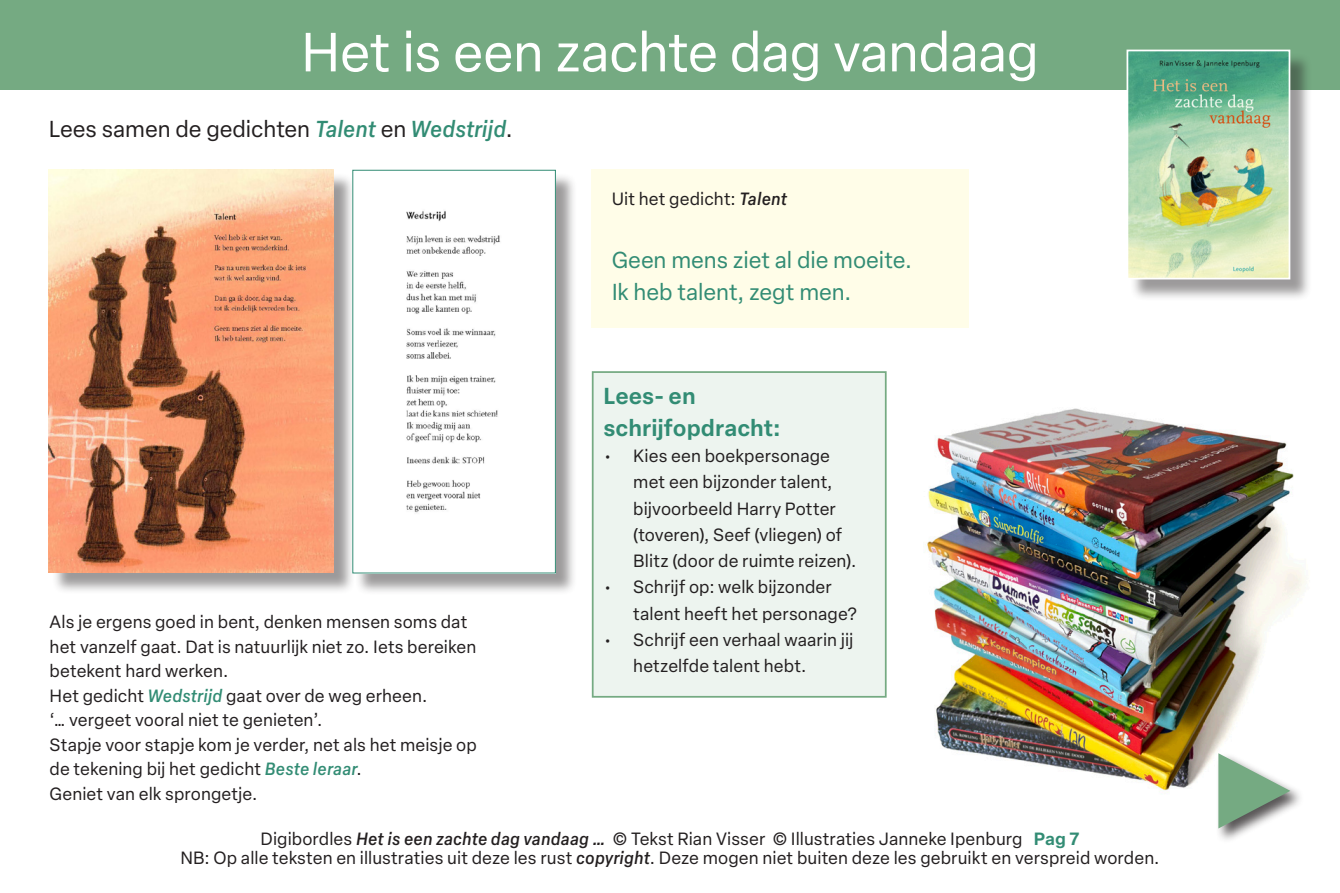
<style>
.page{position:relative;width:1340px;height:893px;background:#fff}
.page>*{position:absolute;margin:0;border:0;box-sizing:border-box;transform-origin:0 0}
.t1{font:54.25px "Elza Text";letter-spacing:-.01em;color:#fff}
.plat_gedicht{font:22.75px "Elza Text";letter-spacing:-.005em;color:#328c74}
.plat{font:22.75px "Elza Text";letter-spacing:-.005em;color:#231f20}
.kopje_praatvragen{font:600 22.75px/31.5px "Elza Text";color:#328c74}
.plat_klein{font:17.5px/26.2px "Elza Text";letter-spacing:.005em;color:#231f20}
.s1{font-weight:500;font-style:italic;color:#328c74}
.s2{font-weight:500;font-style:italic}
.s3{font-weight:600;color:#328c74}
</style>
<div class="page">
<div style="left:0;top:0;width:1339px;height:89px;background:#75aa82"></div>
<img style="left:927px;top:408px;width:380px;height:385px">
<div style="left:592px;top:169px;width:377px;height:158px;background:#fffde8"></div>
<div style="left:51px;top:172px;width:305px;height:423px;background:#231f20;opacity:.45"></div>
<img style="left:49px;top:170px;width:285px;height:403px">
<div style="left:592px;top:372px;width:293px;height:325px;background:#edf4ef"></div>
<div style="left:592px;top:371px;width:294px;height:327px;border:2px solid #75aa82"></div>
<div style="left:355px;top:172px;width:222px;height:423px;background:#231f20;opacity:.45"></div>
<img style="left:354px;top:172px;width:200px;height:399px">
<div style="left:352px;top:170px;width:204px;height:403px;border:1px solid #328c74"></div>
<div style="left:1129px;top:52px;width:182px;height:249px;background:#231f20;opacity:.45"></div>
<img style="left:1129px;top:53px;width:158px;height:223px">
<div style="left:1126px;top:50px;width:164px;height:229px;border:2px solid #fff"></div>
<div style="left:1215px;top:752px;width:90px;height:92px;background:#231f20;opacity:.75"></div>
<svg style="left:1218px;top:753px;width:72px;height:75px"></svg>
<h1 class="t1" style="left:301px;top:12px;width:739px">Het is een zachte dag vandaag</h1>
<p class="plat" style="left:49px;top:112px;width:465px">Lees samen de gedichten <span class="s1">Talent</span> en <span class="s1">Wedstrijd</span>.</p>
<p class="plat_klein" style="left:50px;top:609px;width:428px;line-height:24.5px">Als je ergens goed in bent, denken mensen soms dat het vanzelf gaat. Dat is natuurlijk niet zo. Iets bereiken betekent hard werken.</p>
<p class="plat_klein" style="left:50px;top:682px;width:379px;line-height:24.5px">Het gedicht <span class="s1">Wedstrijd</span> gaat over de weg erheen. ‘… vergeet vooral niet te genieten’.</p>
<p class="plat_klein" style="left:50px;top:731px;width:428px;line-height:24.5px">Stapje voor stapje kom je verder, net als het meisje op de tekening bij het gedicht <span class="s1">Beste leraar</span>.</p>
<p class="plat_klein" style="left:50px;top:779px;width:209px">Geniet van elk sprongetje.</p>
<p class="plat_klein" style="left:611px;top:185px;width:177px">Uit het gedicht: <span class="s2">Talent</span></p>
<p class="plat_gedicht" style="left:611px;top:243px;width:302px">Geen mens ziet al die moeite.</p>
<p class="plat_gedicht" style="left:611px;top:275px;width:241px">Ik heb talent, zegt men.</p>
<p class="kopje_praatvragen" style="left:603px;top:380px;width:179px">Lees- en schrijfopdracht:</p>
<p class="plat_klein" style="left:633px;top:442px;width:224px;text-indent:-30px">• Kies een boekpersonage met een bijzonder talent, bijvoorbeeld Harry Potter (toveren), Seef (vliegen) of<br>Blitz (door de ruimte reizen).</p>
<p class="plat_klein" style="left:633px;top:573px;width:225px;text-indent:-30px">• Schrijf op: welk bijzonder talent heeft het personage?</p>
<p class="plat_klein" style="left:633px;top:626px;width:222px;text-indent:-30px">• Schrijf een verhaal waarin jij hetzelfde talent hebt.</p>
<p class="plat_klein" style="left:180px;top:828px;width:980px;line-height:19.2px;text-align:center">Digibordles <span class="s2">Het is een zachte dag vandaag …</span> © Tekst Rian Visser © Illustraties Janneke Ipenburg <span class="s3">Pag 7<br></span>NB: Op alle teksten en illustraties uit deze les rust <span class="s2">copyright</span>. Deze mogen niet buiten deze les gebruikt en verspreid worden.</p>
</div>
